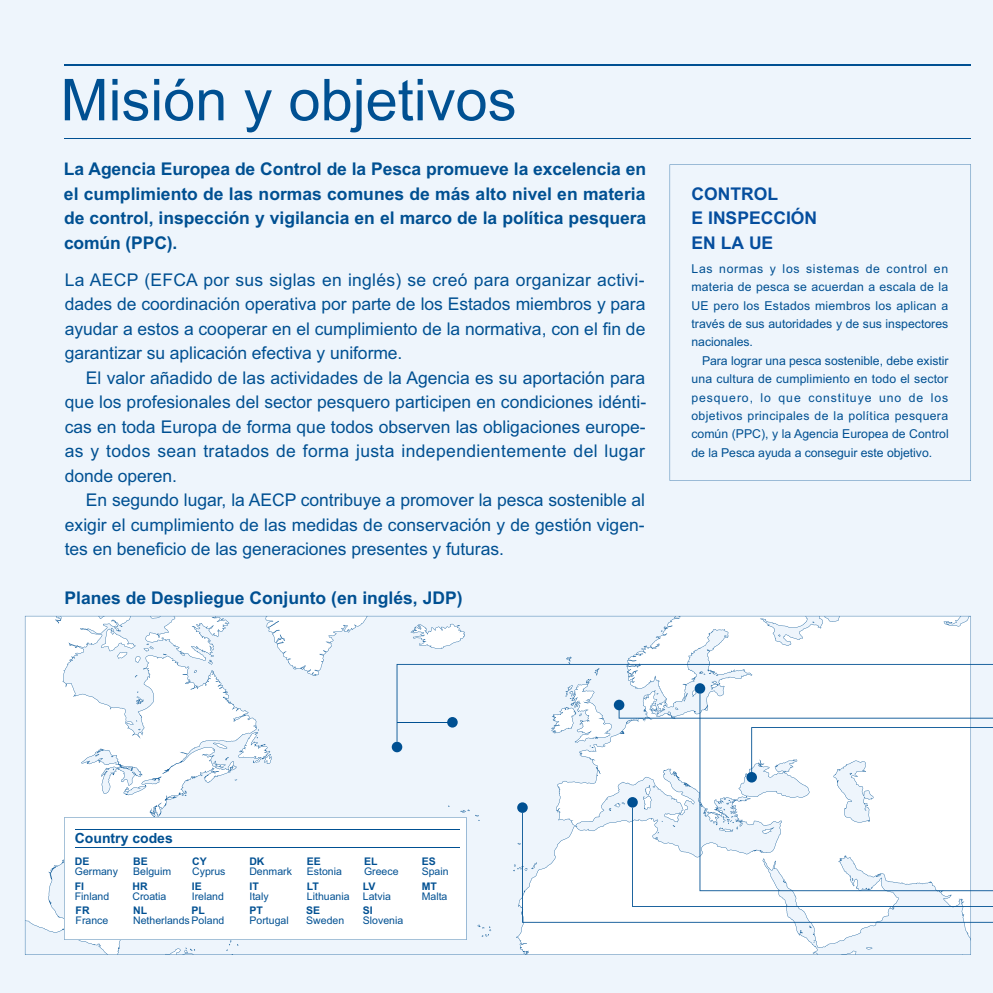
<style>
.page{position:relative;width:993px;height:993px;background:#fff}
.page>*{position:absolute;margin:0;border:0;box-sizing:border-box;transform-origin:0 0}
.t1{font:57.75px "Arial";color:#005092}
.t2{font:17.5px/24.5px "Arial";color:#005092;text-align:justify}
.t3{font:700 17.5px/24.5px "Arial";color:#005092;text-align:justify}
.t4{font:700 17.5px/24.5px "Arial";color:#054e9e}
.t5{font:700 14px "Arial";color:#005092}
.t6{font:12.25px/18.4px "Arial";color:#005092;text-align:justify}
.t7{font:10.5px "Arial";color:#005092}
.t8{font:700 10.5px "Arial";color:#005092}
</style>
<div class="page">
<div style="left:0;top:0;width:992px;height:992px;background:#eef5fc"></div>
<svg style="left:25px;top:615px;width:945px;height:339px"></svg>
<div style="left:391px;top:741px;width:11px;height:11px;background:#005092;border-radius:50%"></div>
<svg style="left:396px;top:663px;width:596px;height:78px"></svg>
<svg style="left:613px;top:699px;width:11px;height:11px"></svg>
<div style="left:694px;top:683px;width:11px;height:10px;background:#005092;border-radius:50%"></div>
<svg style="left:699px;top:693px;width:293px;height:114px;fill:#fff"></svg>
<div style="left:627px;top:796px;width:10px;height:11px;background:#005092;border-radius:50%"></div>
<svg style="left:632px;top:807px;width:339px;height:5px"></svg>
<div style="left:517px;top:802px;width:10px;height:10px;background:#005092;border-radius:50%"></div>
<svg style="left:522px;top:812px;width:470px;height:110px;fill:#fff"></svg>
<div style="left:746px;top:771px;width:10px;height:11px;background:#005092;border-radius:50%"></div>
<svg style="left:618px;top:701px;width:374px;height:70px;background:#f4f7fa"></svg>
<svg style="left:669px;top:164px;width:301px;height:316px"></svg>
<hr style="left:64px;top:64px;width:906px;height:2px;background:#005092">
<hr style="left:64px;top:138px;width:906px;height:1px;background:#005092">
<div style="left:64px;top:816px;width:402px;height:123px;background:#fff"></div>
<hr style="left:75px;top:846px;width:384px;height:1px;background:#005092">
<hr style="left:75px;top:828px;width:384px;height:1px;background:#005092">
<h1 class="t1" style="left:60px;top:62px;width:457px">Misión y objetivos</h1>
<p class="t3" style="left:64px;top:157px;width:583px">La Agencia Europea de Control de la Pesca promueve la excelencia en el cumplimiento de las normas comunes de más alto nivel en materia de control, inspección y vigilancia en el marco de la política pesquera común (PPC).</p>
<p class="t2" style="left:65px;top:267px;width:582px">La AECP (EFCA por sus siglas en inglés) se creó para organizar activi&shy;dades de coordinación operativa por parte de los Estados miembros y para ayudar a estos a cooperar en el cumplimiento de la normativa, con el fin de garantizar su aplicación efectiva y uniforme.</p>
<p class="t2" style="left:65px;top:365px;width:582px;text-indent:21px">El valor añadido de las actividades de la Agencia es su aportación para que los profesionales del sector pesquero participen en condiciones idénti&shy;cas en toda Europa de forma que todos observen las obligaciones europe&shy;as y todos sean tratados de forma justa independientemente del lugar donde operen.</p>
<p class="t2" style="left:65px;top:488px;width:581px;text-indent:21px">En segundo lugar, la AECP contribuye a promover la pesca sostenible al exigir el cumplimiento de las medidas de conservación y de gestión vigen&shy;tes en beneficio de las generaciones presentes y futuras.</p>
<p class="t3" style="left:64px;top:586px;width:399px">Planes de Despliegue Conjunto (en inglés, JDP)</p>
<p class="t4" style="left:691px;top:182px;width:127px">CONTROL<br>E INSPECCIÓN<br>EN LA UE</p>
<p class="t6" style="left:691px;top:259px;width:258px">Las normas y los sistemas de control en materia de pesca se acuerdan a escala de la UE pero los Estados miembros los aplican a través de sus autoridades y de sus inspectores nacionales.</p>
<p class="t6" style="left:691px;top:351px;width:259px;text-indent:11px">Para lograr una pesca sostenible, debe existir una cultura de cumplimiento en todo el sector pesquero, lo que constituye uno de los objetivos principales de la política pesquera común (PPC), y la Agencia Europea de Control de la Pesca ayuda a conseguir este objetivo.</p>
<p class="t5" style="left:75px;top:828px;width:100px">Country codes</p>
<p class="t8" style="left:75px;top:854px;width:16px">DE</p>
<p class="t7" style="left:75px;top:864px;width:45px">Germany</p>
<p class="t8" style="left:133px;top:854px;width:16px">BE</p>
<p class="t7" style="left:133px;top:864px;width:39px">Belguim</p>
<p class="t8" style="left:192px;top:854px;width:16px">CY</p>
<p class="t7" style="left:192px;top:864px;width:35px">Cyprus</p>
<p class="t8" style="left:249px;top:854px;width:17px">DK</p>
<p class="t7" style="left:249px;top:864px;width:44px">Denmark</p>
<p class="t8" style="left:307px;top:854px;width:16px">EE</p>
<p class="t7" style="left:307px;top:864px;width:37px">Estonia</p>
<p class="t8" style="left:364px;top:854px;width:15px">EL</p>
<p class="t7" style="left:364px;top:864px;width:36px">Greece</p>
<p class="t8" style="left:421px;top:854px;width:16px">ES</p>
<p class="t7" style="left:421px;top:864px;width:28px">Spain</p>
<p class="t8" style="left:75px;top:879px;width:11px">FI</p>
<p class="t7" style="left:75px;top:889px;width:36px">Finland</p>
<p class="t8" style="left:132px;top:879px;width:17px">HR</p>
<p class="t7" style="left:132px;top:889px;width:35px">Croatia</p>
<p class="t8" style="left:192px;top:879px;width:11px">IE</p>
<p class="t7" style="left:192px;top:889px;width:34px">Ireland</p>
<p class="t8" style="left:249px;top:879px;width:11px">IT</p>
<p class="t7" style="left:249px;top:889px;width:21px">Italy</p>
<p class="t8" style="left:307px;top:879px;width:14px">LT</p>
<p class="t7" style="left:307px;top:889px;width:44px">Lithuania</p>
<p class="t8" style="left:363px;top:879px;width:14px">LV</p>
<p class="t7" style="left:363px;top:889px;width:30px">Latvia</p>
<p class="t8" style="left:421px;top:879px;width:17px">MT</p>
<p class="t7" style="left:421px;top:889px;width:27px">Malta</p>
<p class="t8" style="left:76px;top:903px;width:15px">FR</p>
<p class="t7" style="left:76px;top:913px;width:34px">France</p>
<p class="t8" style="left:133px;top:903px;width:15px">NL</p>
<p class="t7" style="left:133px;top:913px;width:93px">Netherlands Poland</p>
<p class="t8" style="left:191px;top:903px;width:15px">PL</p>
<p class="t8" style="left:249px;top:903px;width:15px">PT</p>
<p class="t7" style="left:249px;top:913px;width:41px">Portugal</p>
<p class="t8" style="left:306px;top:903px;width:16px">SE</p>
<p class="t7" style="left:306px;top:913px;width:39px">Sweden</p>
<p class="t8" style="left:363px;top:903px;width:11px">SI</p>
<p class="t7" style="left:363px;top:913px;width:42px">Slovenia</p>
</div>
